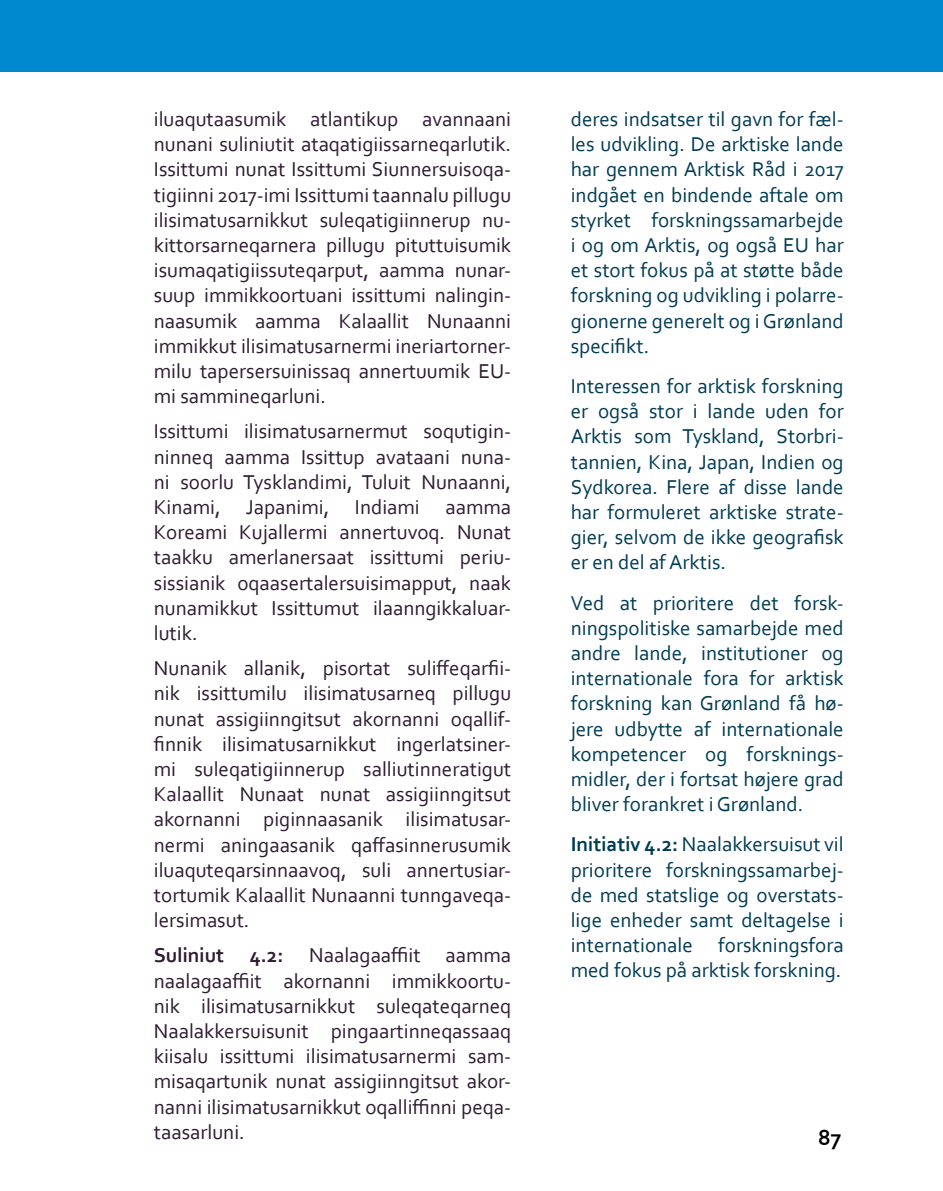
<style>
.page{position:relative;width:943px;height:1191px;background:#fff}
.page>*{position:absolute;margin:0;border:0;box-sizing:border-box;transform-origin:0 0}
.t1{font:700 22.75px "Corbel";color:#000}
.t2{font:21px/25.2px "Corbel";color:#2f1c32;text-align:justify}
.t3{font:21px/25.2px "Corbel";color:#003c55;text-align:justify}
.s1{font-weight:700}
</style>
<div class="page">
<div style="left:0;top:0;width:943px;height:72px;background:#0089cf"></div>
<p class="t2" style="left:154px;top:106px;width:359px">iluaqutaasumik atlantikup avannaani nunani suliniutit ataqatigiissarneqarlutik.<br>Issittumi nunat Issittumi Siunnersuisoqa&shy;tigiinni 2017-imi Issittumi taannalu pillugu ilisimatusarnikkut suleqatigiinnerup nu&shy;kittorsarneqarnera pillugu pituttuisumik isumaqatigiissuteqarput, aamma nunar&shy;suup immikkoortuani issittumi nalingin&shy;naasumik aamma Kalaallit Nunaanni immikkut ilisimatusarnermi ineriartorner&shy;milu tapersersuinissaq annertuumik EU&shy;mi sammineqarluni.</p>
<p class="t2" style="left:154px;top:418px;width:359px">Issittumi ilisimatusarnermut soqutigin&shy;ninneq aamma Issittup avataani nuna&shy;ni soorlu Tysklandimi, Tuluit Nunaanni, Kinami, Japanimi, Indiami aamma Koreami Kujallermi annertuvoq. Nunat taakku amerlanersaat issittumi periu&shy;sissianik oqaasertalersuisimapput, naak nunamikkut Issittumut ilaanngikkaluar&shy;lutik.</p>
<p class="t2" style="left:154px;top:655px;width:359px">Nunanik allanik, pisortat suliffeqarfii&shy;nik issittumilu ilisimatusarneq pillugu nunat assigiinngitsut akornanni oqallif&shy;finnik ilisimatusarnikkut ingerlatsiner&shy;mi suleqatigiinnerup salliutinneratigut Kalaallit Nunaat nunat assigiinngitsut akornanni piginnaasanik ilisimatusar&shy;nermi aningaasanik qaffasinnerusumik iluaquteqarsinnaavoq, suli annertusiar&shy;tortumik Kalaallit Nunaanni tunngaveqa&shy;lersimasut.</p>
<p class="t2" style="left:154px;top:942px;width:359px"><span class="s1">Suliniut 4.2:</span> Naalagaaffiit aamma naalagaaffiit akornanni immikkoortu&shy;nik ilisimatusarnikkut suleqateqarneq Naalakkersuisunit pingaartinneqassaaq kiisalu issittumi ilisimatusarnermi sam&shy;misaqartunik nunat assigiinngitsut akor&shy;nanni ilisimatusarnikkut oqalliffinni peqa&shy;taasarluni.</p>
<p class="t3" style="left:570px;top:106px;width:274px">deres indsatser til gavn for fæl&shy;les udvikling. De arktiske lande har gennem Arktisk Råd i 2017 indgået en bindende aftale om styrket forskningssamarbejde i og om Arktis, og også EU har et stort fokus på at støtte både forskning og udvikling i polarre&shy;gionerne generelt og i Grønland specifikt.</p>
<p class="t3" style="left:570px;top:373px;width:274px">Interessen for arktisk forskning er også stor i lande uden for Arktis som Tyskland, Storbri&shy;tannien, Kina, Japan, Indien og Sydkorea. Flere af disse lande har formuleret arktiske strate&shy;gier, selvom de ikke geografisk er en del af Arktis.</p>
<p class="t3" style="left:570px;top:589px;width:274px">Ved at prioritere det forsk&shy;ningspolitiske samarbejde med andre lande, institutioner og internationale fora for arktisk forskning kan Grønland få hø&shy;jere udbytte af internationale kompetencer og forsknings&shy;midler, der i fortsat højere grad bliver forankret i Grønland.</p>
<p class="t3" style="left:570px;top:831px;width:274px"><span class="s1">Initiativ 4.2:</span> Naalakkersuisut vil prioritere forskningssamarbej&shy;de med statslige og overstats&shy;lige enheder samt deltagelse i internationale forskningsfora med fokus på arktisk forskning.</p>
<p class="t1" style="left:818px;top:1122px;width:25px">87</p>
</div>
